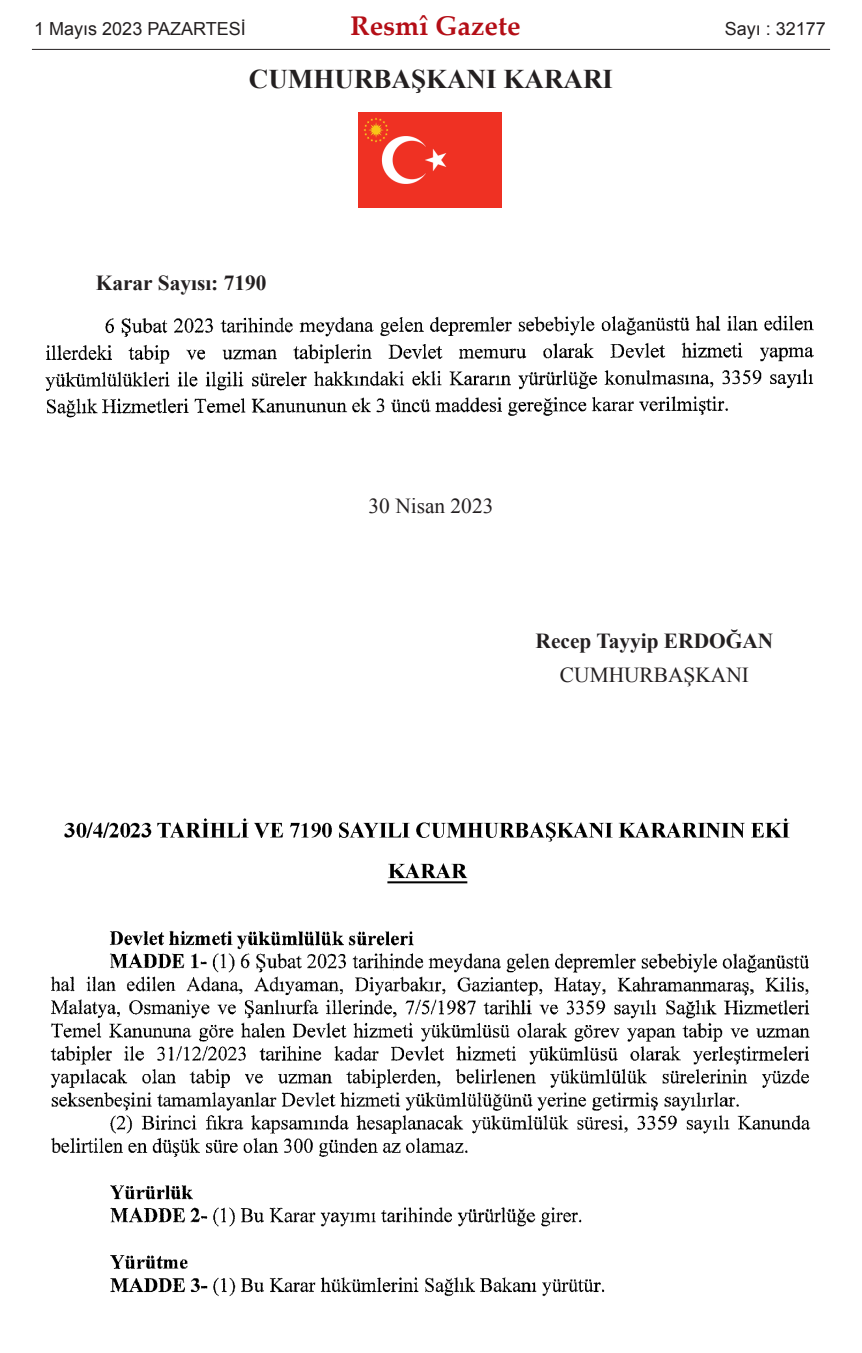
<style>
.page{position:relative;width:862px;height:1353px;background:#fff}
.page>*{position:absolute;margin:0;border:0;box-sizing:border-box;transform-origin:0 0}
.t1{font:700 27px "Times New Roman";color:#231f20}
.t2{font:700 27px "Palatino Linotype";color:#b40e16}
.t3{font:700 21.38px "Times New Roman";color:#231f20}
.t4{font:21.38px "Times New Roman";color:#231f20}
.t5{font:18px "Arial";color:#231f20}
</style>
<div class="page">
<img style="left:358px;top:112px;width:143px;height:96px">
<img style="left:45px;top:315px;width:769px;height:103px">
<img style="left:50px;top:818px;width:761px;height:479px">
<hr style="left:32px;top:49px;width:797px;height:1px;background:#231f20">
<p class="t5" style="left:34px;top:18px;width:213px">1 Mayıs 2023 PAZARTESİ</p>
<p class="t2" style="left:350px;top:15px;width:171px">Resmî Gazete</p>
<p class="t5" style="left:724px;top:18px;width:103px">Sayı : 32177</p>
<p class="t1" style="left:249px;top:64px;width:365px">CUMHURBAŞKANI KARARI</p>
<p class="t3" style="left:96px;top:271px;width:172px">Karar Sayısı: 7190</p>
<p class="t4" style="left:368px;top:494px;width:126px">30 Nisan 2023</p>
<p class="t3" style="left:535px;top:629px;width:239px">Recep Tayyip ERDOĞAN</p>
<p class="t4" style="left:559px;top:663px;width:190px">CUMHURBAŞKANI</p>
</div>
